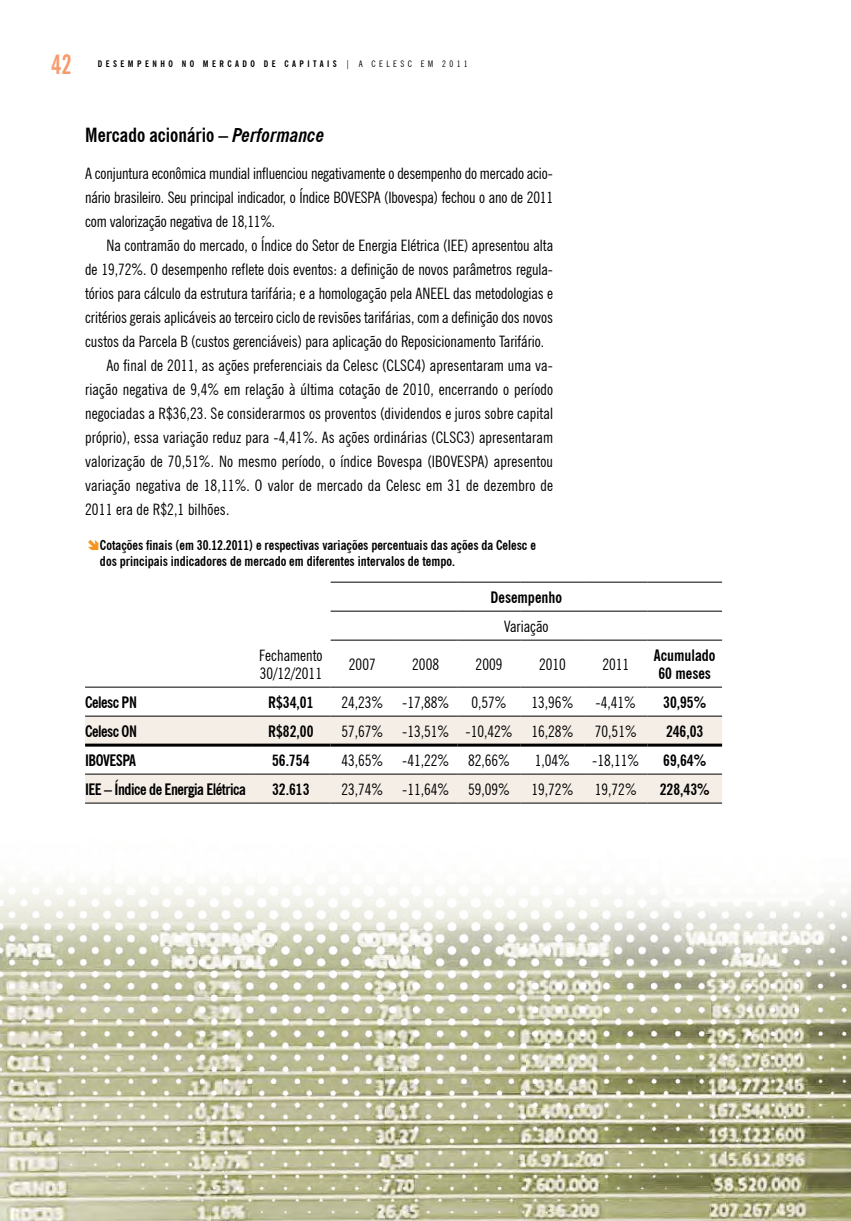
<style>
.page{position:relative;width:851px;height:1221px;background:#fff}
.page>*{position:absolute;margin:0;border:0;box-sizing:border-box;transform-origin:0 0}
.t1{font:700 extra-condensed 27px "News Gothic BT";color:#f79a6c}
.t2{font:700 condensed 19.5px "News Gothic BT";color:#000}
.t3{font:condensed 15.75px/24px "News Gothic BT";color:#000;text-align:justify}
.t4{font:700 condensed 15.75px/18px "News Gothic BT";color:#000}
.t5{font:700 condensed 15.75px "News Gothic BT";letter-spacing:-.03em;color:#000}
.t6{font:700 condensed 13.5px/16.5px "News Gothic BT";color:#000}
.t7{font:700 condensed 9px "News Gothic BT";letter-spacing:.38em;color:#000}
.t8{font:condensed 9px "News Gothic BT";color:#000}
.s1{font-weight:700}
.s2{font-style:italic}
.s3{color:#f7941e}
</style>
<div class="page">
<img style="left:0;top:879px;width:850px;height:341px">
<svg style="left:85px;top:716px;width:637px;height:86px;fill:#f5eee7"></svg>
<hr style="left:330px;top:581px;width:64px;height:1px;background:#000">
<hr style="left:394px;top:581px;width:63px;height:1px;background:#000">
<hr style="left:457px;top:581px;width:63px;height:1px;background:#000">
<hr style="left:520px;top:581px;width:64px;height:1px;background:#000">
<hr style="left:584px;top:581px;width:63px;height:1px;background:#000">
<hr style="left:647px;top:581px;width:75px;height:1px;background:#000">
<hr style="left:330px;top:610px;width:64px;height:1px;background:#000">
<hr style="left:394px;top:610px;width:63px;height:1px;background:#000">
<hr style="left:457px;top:610px;width:63px;height:1px;background:#000">
<hr style="left:520px;top:610px;width:64px;height:1px;background:#000">
<hr style="left:584px;top:610px;width:63px;height:1px;background:#000">
<hr style="left:647px;top:610px;width:75px;height:1px;background:#000">
<hr style="left:330px;top:639px;width:64px;height:1px;background:#000">
<hr style="left:394px;top:639px;width:63px;height:1px;background:#000">
<hr style="left:457px;top:639px;width:63px;height:1px;background:#000">
<hr style="left:520px;top:639px;width:64px;height:1px;background:#000">
<hr style="left:584px;top:639px;width:63px;height:1px;background:#000">
<hr style="left:647px;top:639px;width:75px;height:1px;background:#000">
<hr style="left:85px;top:686px;width:166px;height:1px;background:#000">
<hr style="left:251px;top:686px;width:79px;height:1px;background:#000">
<hr style="left:330px;top:686px;width:64px;height:1px;background:#000">
<hr style="left:394px;top:686px;width:63px;height:1px;background:#000">
<hr style="left:457px;top:686px;width:63px;height:1px;background:#000">
<hr style="left:520px;top:686px;width:64px;height:1px;background:#000">
<hr style="left:584px;top:686px;width:63px;height:1px;background:#000">
<hr style="left:647px;top:686px;width:75px;height:1px;background:#000">
<hr style="left:85px;top:715px;width:166px;height:1px;background:#000">
<hr style="left:251px;top:715px;width:79px;height:1px;background:#000">
<hr style="left:330px;top:715px;width:64px;height:1px;background:#000">
<hr style="left:394px;top:715px;width:63px;height:1px;background:#000">
<hr style="left:457px;top:715px;width:63px;height:1px;background:#000">
<hr style="left:520px;top:715px;width:64px;height:1px;background:#000">
<hr style="left:584px;top:715px;width:63px;height:1px;background:#000">
<hr style="left:647px;top:715px;width:75px;height:1px;background:#000">
<hr style="left:85px;top:773px;width:166px;height:1px;background:#000">
<hr style="left:251px;top:773px;width:79px;height:1px;background:#000">
<hr style="left:330px;top:773px;width:64px;height:1px;background:#000">
<hr style="left:394px;top:773px;width:63px;height:1px;background:#000">
<hr style="left:457px;top:773px;width:63px;height:1px;background:#000">
<hr style="left:520px;top:773px;width:64px;height:1px;background:#000">
<hr style="left:584px;top:773px;width:63px;height:1px;background:#000">
<hr style="left:647px;top:773px;width:75px;height:1px;background:#000">
<hr style="left:85px;top:802px;width:166px;height:1px;background:#000">
<hr style="left:251px;top:802px;width:79px;height:1px;background:#000">
<hr style="left:330px;top:802px;width:64px;height:1px;background:#000">
<hr style="left:394px;top:802px;width:63px;height:1px;background:#000">
<hr style="left:457px;top:802px;width:63px;height:1px;background:#000">
<hr style="left:520px;top:802px;width:64px;height:1px;background:#000">
<hr style="left:584px;top:802px;width:63px;height:1px;background:#000">
<hr style="left:647px;top:802px;width:75px;height:1px;background:#000">
<hr style="left:85px;top:743px;width:166px;height:3px;background:#000">
<hr style="left:251px;top:743px;width:79px;height:3px;background:#000">
<hr style="left:330px;top:743px;width:64px;height:3px;background:#000">
<hr style="left:394px;top:743px;width:63px;height:3px;background:#000">
<hr style="left:457px;top:743px;width:63px;height:3px;background:#000">
<hr style="left:520px;top:743px;width:64px;height:3px;background:#000">
<hr style="left:584px;top:743px;width:63px;height:3px;background:#000">
<hr style="left:647px;top:743px;width:75px;height:3px;background:#000">
<h1 class="t1" style="left:51px;top:48px;width:23px">42</h1>
<p class="t7" style="left:98px;top:58px;width:91px">DESEMPEN HO NO</p>
<p class="t7" style="left:203px;top:58px;width:111px">MER CADO DE CAPITAI</p>
<p class="t8" style="left:333px;top:59px;width:54px"><span class="s1">S</span> | A C ELES</p>
<p class="t8" style="left:407px;top:59px;width:20px">C EM</p>
<p class="t8" style="left:442px;top:59px;width:27px">2011</p>
<p class="t2" style="left:85px;top:123px;width:241px">Mercado acionário – <span class="s2">Performance</span></p>
<p class="t3" style="left:85px;top:161px;width:469px">A conjuntura econômica mundial influenciou negativamente o desempenho do mercado acio&shy;nário brasileiro. Seu principal indicador, o Índice BOVESPA (Ibovespa) fechou o ano de 2011 com valorização negativa de 18,11%.</p>
<p class="t3" style="left:106px;top:233px;width:448px">Na contramão do mercado, o Índice do Setor de Energia Elétrica (IEE) apresentou alta</p>
<p class="t3" style="left:85px;top:257px;width:469px">de 19,72%. O desempenho reflete dois eventos: a definição de novos parâmetros regula-</p>
<p class="t3" style="left:85px;top:281px;width:469px">tórios para cálculo da estrutura tarifária; e a homologação pela Aneel das metodologias e</p>
<p class="t3" style="left:85px;top:305px;width:469px">critérios gerais aplicáveis ao terceiro ciclo de revisões tarifárias, com a definição dos novos</p>
<p class="t3" style="left:85px;top:329px;width:460px">custos da Parcela B (custos gerenciáveis) para aplicação do Reposicionamento Tarifário.</p>
<p class="t3" style="left:106px;top:353px;width:448px">Ao final de 2011, as ações preferenciais da Celesc (CLSC4) apresentaram uma va-</p>
<p class="t3" style="left:85px;top:377px;width:469px">riação negativa de 9,4% em relação à última cotação de 2010, encerrando o período</p>
<p class="t3" style="left:85px;top:401px;width:469px">negociadas a R$36,23. Se considerarmos os proventos (dividendos e juros sobre capital</p>
<p class="t3" style="left:85px;top:425px;width:469px">próprio), essa variação reduz para -4,41%. As ações ordinárias (CLSC3) apresentaram</p>
<p class="t3" style="left:85px;top:449px;width:469px">valorização de 70,51%. No mesmo período, o índice Bovespa (IBOVESPA) apresentou</p>
<p class="t3" style="left:85px;top:473px;width:469px">variação negativa de 18,11%. O valor de mercado da Celesc em 31 de dezembro de</p>
<p class="t3" style="left:85px;top:497px;width:146px">2011 era de R$2,1 bilhões.</p>
<p class="t6" style="left:100px;top:536px;width:437px;text-indent:-13px"><span class="s3">➔</span>Cotações finais (em 30.12.2011) e respectivas variações percentuais das ações da Celesc e dos principais indicadores de mercado em diferentes intervalos de tempo.</p>
<p class="t4" style="left:490px;top:588px;width:73px">Desempenho</p>
<p class="t3" style="left:504px;top:614px;width:46px">Variação</p>
<p class="t3" style="left:259px;top:646px;width:65px;line-height:18px">Fechamento<br>30/12/2011</p>
<p class="t3" style="left:349px;top:652px;width:28px">2007</p>
<p class="t3" style="left:412px;top:652px;width:28px">2008</p>
<p class="t3" style="left:475px;top:652px;width:28px">2009</p>
<p class="t3" style="left:539px;top:652px;width:28px">2010</p>
<p class="t3" style="left:602px;top:652px;width:28px">2011</p>
<p class="t4" style="left:653px;top:645px;width:63px">Acumulado<br>60 meses</p>
<p class="t4" style="left:85px;top:692px;width:51px">Celesc PN</p>
<p class="t4" style="left:268px;top:692px;width:47px">R$34,01</p>
<p class="t3" style="left:341px;top:690px;width:109px">24,23% -17,88%</p>
<p class="t3" style="left:471px;top:690px;width:37px">0,57%</p>
<p class="t3" style="left:531px;top:690px;width:43px">13,96%</p>
<p class="t3" style="left:595px;top:690px;width:42px">-4,41%</p>
<p class="t4" style="left:663px;top:692px;width:45px">30,95%</p>
<p class="t4" style="left:85px;top:721px;width:45px">Celesc ON</p>
<p class="t4" style="left:268px;top:721px;width:47px">R$82,00</p>
<p class="t3" style="left:341px;top:719px;width:233px">57,67% -13,51% -10,42% 16,28%</p>
<p class="t3" style="left:594px;top:719px;width:43px">70,51%</p>
<p class="t4" style="left:666px;top:721px;width:39px">246,03</p>
<p class="t4" style="left:85px;top:750px;width:52px">IBOVESPA</p>
<p class="t4" style="left:272px;top:750px;width:39px">56.754</p>
<p class="t3" style="left:341px;top:748px;width:170px">43,65% -41,22% 82,66%</p>
<p class="t3" style="left:534px;top:748px;width:37px">1,04%</p>
<p class="t3" style="left:592px;top:748px;width:48px">-18,11%</p>
<p class="t4" style="left:663px;top:750px;width:45px">69,64%</p>
<p class="t5" style="left:85px;top:779px;width:162px">IEE – Índice de Energia Elétrica</p>
<p class="t4" style="left:272px;top:779px;width:39px">32.613</p>
<p class="t3" style="left:341px;top:776px;width:170px">23,74% -11,64% 59,09%</p>
<p class="t3" style="left:531px;top:776px;width:43px">19,72%</p>
<p class="t3" style="left:594px;top:776px;width:43px">19,72%</p>
<p class="t4" style="left:659px;top:779px;width:51px">228,43%</p>
</div>
